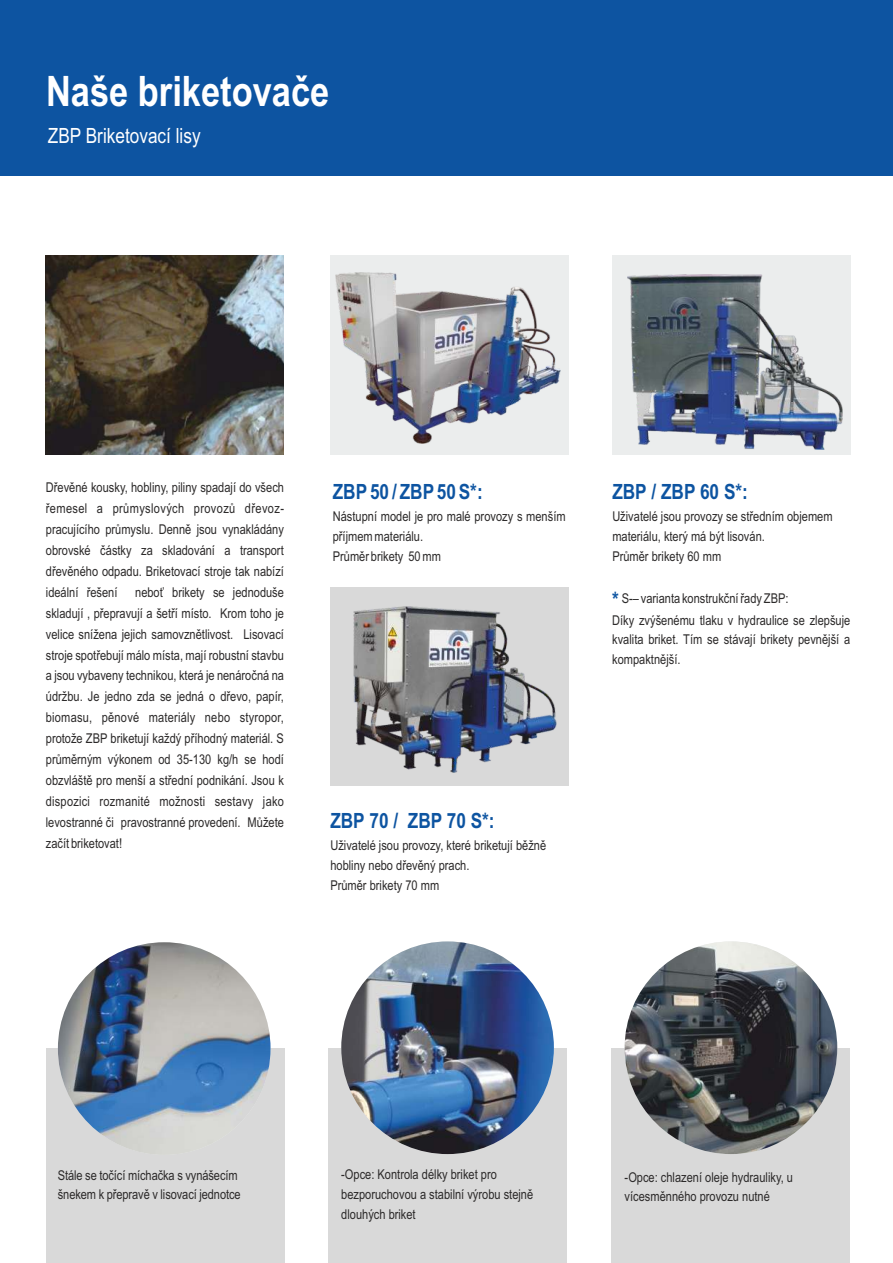
<style>
.page{position:relative;width:893px;height:1263px;background:#fff}
.page>*{position:absolute;margin:0;border:0;box-sizing:border-box;transform-origin:0 0}
.t1{font:700 42px "Arial Narrow";color:#fff}
.t2{font:700 21px "Arial Narrow";color:#0d54a1}
.t3{font:21px "Arial Narrow";color:#fff}
.t4{font:13.5px/21px "Arial Narrow";color:#2b2929}
.s1{font-weight:700;font-size:21px;color:#0d54a1}
</style>
<div class="page">
<div style="left:0;top:0;width:893px;height:175px;background:#0d54a1"></div>
<div style="left:46px;top:1048px;width:238px;height:215px;background:#d9d9d9"></div>
<img style="left:58px;top:942px;width:213px;height:213px;border-radius:50%">
<div style="left:328px;top:1048px;width:239px;height:215px;background:#d9d9d9"></div>
<div style="left:330px;top:255px;width:238px;height:200px;background:#ebeded"></div>
<div style="left:612px;top:255px;width:238px;height:200px;background:#ebeded"></div>
<div style="left:330px;top:587px;width:238px;height:198px;background:#d9d9d9"></div>
<div style="left:612px;top:1048px;width:238px;height:215px;background:#d9d9d9"></div>
<img style="left:625px;top:941px;width:212px;height:213px;border-radius:50%">
<img style="left:341px;top:941px;width:213px;height:213px;border-radius:50%">
<img style="left:45px;top:255px;width:239px;height:200px">
<img style="left:336px;top:272px;width:225px;height:171px">
<img style="left:627px;top:275px;width:216px;height:174px">
<img style="left:354px;top:606px;width:202px;height:166px">
<h1 class="t1" style="left:46px;top:76px;width:285px">Naše briketovače</h1>
<h2 class="t3" style="left:48px;top:128px;width:154px">ZBP Briketovací lisy</h2>
<p class="t4" style="left:46px;top:478px;width:240px;text-align:justify">Dřevěné kousky, hobliny, piliny spadají do všech řemesel a průmyslových provozů dřevoz&shy;pracujícího průmyslu. Denně jsou vynakládány obrovské částky za skladování a transport dřevěného odpadu. Briketovací stroje tak nabízí ideální řešení</p>
<p class="t4" style="left:46px;top:583px;width:240px;text-align:justify;text-indent:89px">neboť brikety se jednoduše skladují , přepravují a šetří místo. Krom toho je velice snížena jejich samovznětlivost. Lisovací stroje spotřebují málo místa, mají robustní stavbu a jsou vybaveny technikou, která je nenáročná na údržbu. Je jedno zda se jedná o dřevo, papír, biomasu, pěnové materiály nebo styropor, protože ZBP briketují každý příhodný materiál. S průměrným výkonem od 35-130 kg/h se hodí obzvláště pro menší a střední podnikání. Jsou k dispozici rozmanité možnosti sestavy jako levostranné či pravostranné provedení. Můžete začít briketovat!</p>
<h2 class="t2" style="left:333px;top:484px;width:151px">ZBP 50 / ZBP50 S*:</h2>
<p class="t4" style="left:333px;top:508px;width:234px;line-height:19.8px">Nástupní model je pro malé provozy s menším příjmem materiálu.<br>Průměr brikety 50 mm</p>
<h2 class="t2" style="left:330px;top:812px;width:166px">ZBP 70 / ZBP 70 S*:</h2>
<p class="t4" style="left:330px;top:836px;width:217px;line-height:19.8px">Uživatelé jsou provozy, které briketují běžně hobliny nebo dřevěný prach.<br>Průměr brikety 70 mm</p>
<h2 class="t2" style="left:612px;top:484px;width:137px">ZBP / ZBP 60 S*:</h2>
<p class="t4" style="left:612px;top:508px;width:222px;line-height:19.8px">Uživatelé jsou provozy se středním objemem materiálu, který má být lisován.<br>Průměr brikety 60 mm</p>
<p class="t4" style="left:612px;top:588px;width:240px;line-height:21.9px"><span class="s1">*</span> S-– varianta konstrukční řady ZBP:<br>Díky zvýšenému tlaku v hydraulice se zlepšuje</p>
<p class="t4" style="left:612px;top:631px;width:240px;line-height:19.8px">kvalita briket. Tím se stávají brikety pevnější a kompaktnější.</p>
<p class="t4" style="left:58px;top:1166px;width:184px;line-height:19.8px">Stále se točící míchačka s vynášecím šnekem k přepravě v lisovací jednotce</p>
<p class="t4" style="left:341px;top:1166px;width:193px;line-height:19.8px">-Opce: Kontrola délky briket pro bezporuchovou a stabilní výrobu stejně dlouhých briket</p>
<p class="t4" style="left:625px;top:1168px;width:170px;line-height:19.8px">-Opce: chlazení oleje hydrauliky, u vícesměnného provozu nutné</p>
</div>
